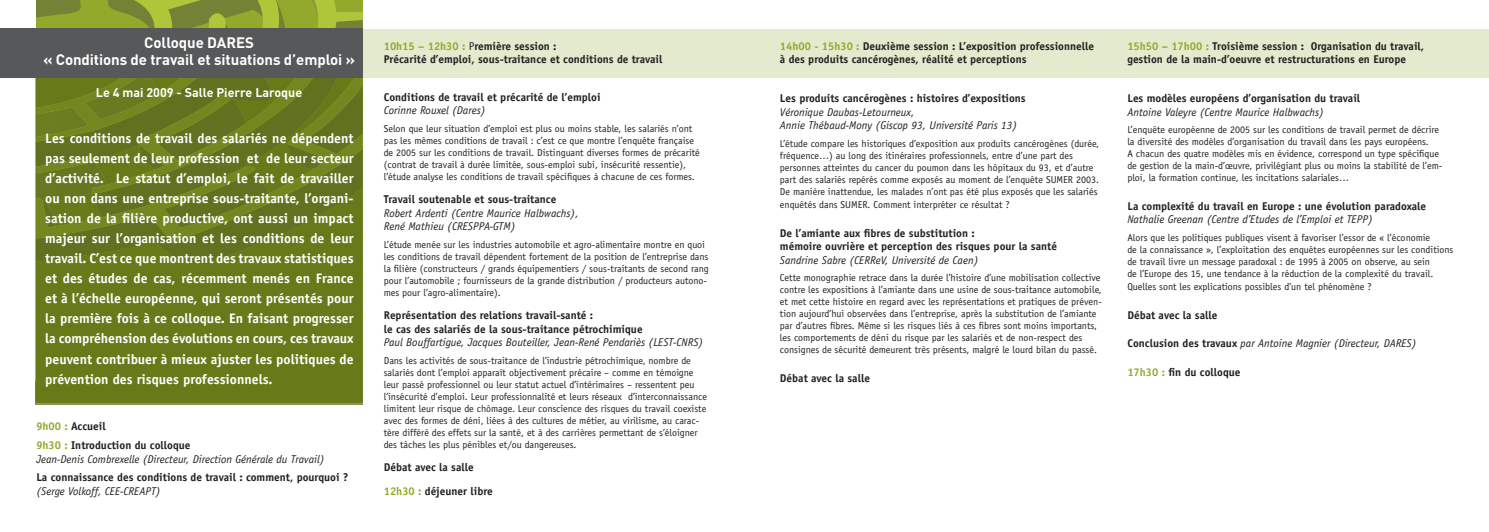
<style>
.page{position:relative;width:1489px;height:532px;background:#fff}
.page>*{position:absolute;margin:0;border:0;box-sizing:border-box;transform-origin:0 0}
.t1{font:700 15px/17.5px "DIN";letter-spacing:-.005em;color:#fff;text-align:center}
.t2{font:700 13.75px/20px "Officina Sans";color:#fff;text-align:justify}
.t3{font:700 12.5px "DIN";color:#fff}
.t4{font:700 11.25px/13.5px "Officina Sans";color:#231f20}
.t5{font:italic 11.25px/13.5px "Officina Sans";color:#231f20}
.t6{font:10px/12px "Officina Sans";color:#231f20}
.s1{color:#92a92c}
.s2{font-weight:400}
.s3{font-weight:700;font-style:normal}
</style>
<div class="page">
<hr style="left:35px;top:403px;width:328px;height:1px;background:#88945c">
<div style="left:35px;top:380px;width:328px;height:23px;background:#667a1a"></div>
<svg style="left:0;top:0;width:363px;height:380px;background:#788934"></svg>
<div style="left:361px;top:29px;width:1127px;height:49px;background:#e4eacd"></div>
<div style="left:0;top:29px;width:363px;height:49px;background:#57585a"></div>
<h1 class="t1" style="left:43px;top:33px;width:313px">Colloque DARES<br>« Conditions de travail et situations d’emploi »</h1>
<p class="t3" style="left:96px;top:84px;width:208px">Le 4 mai 2009 - Salle Pierre Laroque</p>
<p class="t2" style="left:45px;top:128px;width:310px">Les conditions de travail des salariés ne dépendent pas seulement de leur profession et de leur secteur d’activité. Le statut d’emploi, le fait de travailler ou non dans une entreprise sous-traitante, l’organi&shy;sation de la filière productive, ont aussi un impact majeur sur l’organisation et les conditions de leur travail. C’est ce que montrent des travaux statistiques et des études de cas, récemment menés en France et à l’échelle européenne, qui seront présentés pour la première fois à ce colloque. En faisant progresser la compréhension des évolutions en cours, ces travaux peuvent contribuer à mieux ajuster les politiques de prévention des risques professionnels.</p>
<p class="t4" style="left:36px;top:417px;width:156px;line-height:18.8px"><span class="s1">9h00 :</span> Accueil<br><span class="s1">9h30 :</span> Introduction du colloque</p>
<p class="t5" style="left:36px;top:452px;width:290px">Jean-Denis Combrexelle (Directeur, Direction Générale du Travail)</p>
<p class="t4" style="left:36px;top:470px;width:314px">La connaissance des conditions de travail : comment, pourquoi ?</p>
<p class="t5" style="left:36px;top:484px;width:126px">(Serge Volkoff, CEE-CREAPT)</p>
<p class="t4" style="left:384px;top:39px;width:280px"><span class="s1">10h15 – 12h30 :</span> <span class="s2">P</span>remière session :<br>Précarité d’emploi, sous-traitance et conditions de travail</p>
<p class="t4" style="left:384px;top:90px;width:218px">Conditions de travail et précarité de l’emploi</p>
<p class="t5" style="left:384px;top:104px;width:103px">Corinne Rouxel (Dares)</p>
<p class="t6" style="left:384px;top:122px;width:318px">Selon que leur situation d’emploi est plus ou moins stable, les salariés n’ont pas les mêmes conditions de travail : c’est ce que montre l’enquête française de 2005 sur les conditions de travail. Distinguant diverses formes de précarité (contrat de travail à durée limitée, sous-emploi subi, insécurité ressentie), l’étude analyse les conditions de travail spécifiques à chacune de ces formes.</p>
<p class="t4" style="left:384px;top:192px;width:174px">Travail soutenable et sous-traitance</p>
<p class="t5" style="left:384px;top:206px;width:196px">Robert Ardenti (Centre Maurice Halbwachs),<br>René Mathieu (CRESPPA-GTM)</p>
<p class="t6" style="left:384px;top:238px;width:326px">L’étude menée sur les industries automobile et agro-alimentaire montre en quoi les conditions de travail dépendent fortement de la position de l’entreprise dans la filière (constructeurs / grands équipementiers / sous-traitants de second rang pour l’automobile ; fournisseurs de la grande distribution / producteurs autono&shy;mes pour l’agro-alimentaire).</p>
<p class="t4" style="left:384px;top:308px;width:260px">Représentation des relations travail-santé :<br>le cas des salariés de la sous-traitance pétrochimique</p>
<p class="t5" style="left:384px;top:335px;width:321px">Paul Bouffartigue, Jacques Bouteiller, Jean-René Pendariès (LEST-CNRS)</p>
<p class="t6" style="left:384px;top:354px;width:325px">Dans les activités de sous-traitance de l’industrie pétrochimique, nombre de salariés dont l’emploi apparaît objectivement précaire – comme en témoigne leur passé professionnel ou leur statut actuel d’intérimaires – ressentent peu l’insécurité d’emploi. Leur professionnalité et leurs réseaux d’interconnaissance limitent leur risque de chômage. Leur conscience des risques du travail coexiste avec des formes de déni, liées à des cultures de métier, au virilisme, au carac&shy;tère différé des effets sur la santé, et à des carrières permettant de s’éloigner des tâches les plus pénibles et/ou dangereuses.</p>
<p class="t4" style="left:384px;top:455px;width:110px;line-height:23.5px">Débat avec la salle<br><span class="s1">12h30 :</span> déjeuner libre</p>
<p class="t4" style="left:780px;top:39px;width:316px"><span class="s1">14h00 - 15h30 :</span> Deuxième session : L’exposition professionnelle à des produits cancérogènes, réalité et perceptions</p>
<p class="t4" style="left:780px;top:92px;width:247px">Les produits cancérogènes : histoires d’expositions</p>
<p class="t5" style="left:780px;top:105px;width:239px">Véronique Daubas-Letourneux,<br>Annie Thébaud-Mony (Giscop 93, Université Paris 13)</p>
<p class="t6" style="left:780px;top:137px;width:321px">L’étude compare les historiques d’exposition aux produits cancérogènes (durée, fréquence…) au long des itinéraires professionnels, entre d’une part des personnes atteintes du cancer du poumon dans les hôpitaux du 93, et d’autre part des salariés repérés comme exposés au moment de l’enquête SUMER 2003.<br>De manière inattendue, les malades n’ont pas été plus exposés que les salariés</p>
<p class="t6" style="left:780px;top:199px;width:231px">enquêtés dans SUMER. Comment interpréter ce résultat ?</p>
<p class="t4" style="left:780px;top:226px;width:278px">De l’amiante aux fibres de substitution :<br>mémoire ouvrière et perception des risques pour la santé</p>
<p class="t5" style="left:780px;top:253px;width:200px">Sandrine Sabre (CERReV, Université de Caen)</p>
<p class="t6" style="left:780px;top:271px;width:323px">Cette monographie retrace dans la durée l’histoire d’une mobilisation collective contre les expositions à l’amiante dans une usine de sous-traitance automobile, et met cette histoire en regard avec les représentations et pratiques de préven&shy;tion aujourd’hui observées dans l’entreprise, après la substitution de l’amiante par d’autres fibres. Même si les risques liés à ces fibres sont moins importants, les comportements de déni du risque par les salariés et de non-respect des consignes de sécurité demeurent très présents, malgré le lourd bilan du passé.</p>
<p class="t4" style="left:780px;top:371px;width:91px">Débat avec la salle</p>
<p class="t4" style="left:1127px;top:39px;width:298px"><span class="s1">15h50 – 17h00 :</span> Troisième session : Organisation du travail, gestion de la main-d’oeuvre et restructurations en Europe</p>
<p class="t4" style="left:1127px;top:92px;width:234px">Les modèles européens d’organisation du travail</p>
<p class="t5" style="left:1127px;top:105px;width:198px">Antoine Valeyre (Centre Maurice Halbwachs)</p>
<p class="t6" style="left:1127px;top:124px;width:316px">L’enquête européenne de 2005 sur les conditions de travail permet de décrire la diversité des modèles d’organisation du travail dans les pays européens.<br>A chacun des quatre modèles mis en évidence, correspond un type spécifique de gestion de la main-d’œuvre, privilégiant plus ou moins la stabilité de l’em&shy;ploi, la formation continue, les incitations salariales…</p>
<p class="t4" style="left:1127px;top:199px;width:300px">La complexité du travail en Europe : une évolution paradoxale</p>
<p class="t5" style="left:1127px;top:213px;width:247px">Nathalie Greenan (Centre d’Etudes de l’Emploi et TEPP)</p>
<p class="t6" style="left:1127px;top:231px;width:327px">Alors que les politiques publiques visent à favoriser l’essor de « l’économie<br>de la connaissance », l’exploitation des enquêtes européennes sur les conditions de travail livre un message paradoxal : de 1995 à 2005 on observe, au sein<br>de l’Europe des 15, une tendance à la réduction de la complexité du travail.</p>
<p class="t6" style="left:1127px;top:280px;width:246px">Quelles sont les explications possibles d’un tel phénomène ?</p>
<p class="t4" style="left:1127px;top:308px;width:91px">Débat avec la salle</p>
<p class="t5" style="left:1127px;top:336px;width:291px"><span class="s3">Conclusion des travaux</span> par Antoine Magnier (Directeur, DARES)</p>
<p class="t4" style="left:1127px;top:365px;width:115px"><span class="s1">17h30 :</span> fin du colloque</p>
</div>
